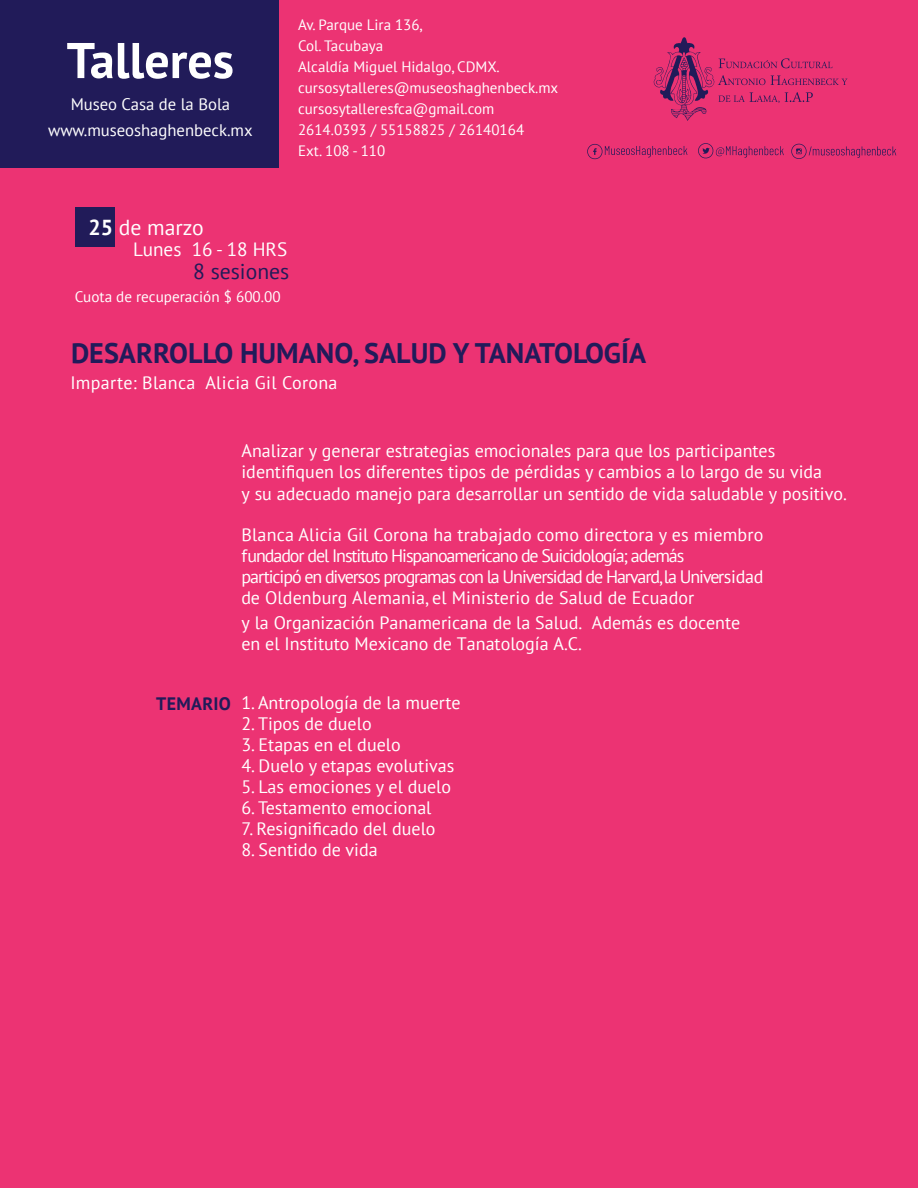
<style>
.page{position:relative;width:918px;height:1188px;background:#ec3373}
.page>*{position:absolute;margin:0;border:0;box-sizing:border-box;transform-origin:0 0}
.t1{font:700 50.1px "PT Sans";color:#fff}
.t2{font:700 28.2px "PT Sans";color:#211b5a}
.t3{font:21.6px "PT Sans";color:#fff}
.t4{font:21.6px "PT Sans";color:#211b59}
.t5{font:19.2px "PT Sans";color:#fff}
.t6{font:18px/21.6px "PT Sans";color:#fff}
.t7{font:18px/21px "PT Sans";letter-spacing:-.06em;color:#fff}
.t8{font:18px "PT Sans";letter-spacing:.02em;color:#fff}
.t9{font:700 18px "PT Sans";letter-spacing:.02em;color:#211b59}
.t10{font:16.65px/25.8px "PT Sans";color:#fff;text-align:center}
.t11{font:15.15px "PT Sans";color:#fff}
.t12{font:15px/21px "PT Sans";color:#fff}
.s1{font-weight:700}
</style>
<div class="page">
<div style="left:0;top:0;width:279px;height:167px;background:#211b59"></div>
<div style="left:75px;top:207px;width:39px;height:39px;background:#211b59"></div>
<svg style="left:653px;top:37px;width:195px;height:84px"></svg>
<svg style="left:587px;top:144px;width:100px;height:16px"></svg>
<svg style="left:698px;top:143px;width:86px;height:16px"></svg>
<svg style="left:791px;top:144px;width:105px;height:15px"></svg>
<h1 class="t1" style="left:67px;top:27px;width:169px">Talleres</h1>
<p class="t10" style="left:48px;top:91px;width:206px">Museo Casa de la Bola www.museoshaghenbeck.mx</p>
<p class="t12" style="left:298px;top:14px;width:262px">Av. Parque Lira 136,<br>Col. Tacubaya<br>Alcaldía Miguel Hidalgo, CDMX. cursosytalleres@museoshaghenbeck.mx cursosytalleresfca@gmail.com<br>2614.0393 / 55158825 / 26140164<br>Ext. 108 - 110</p>
<p class="t3" style="left:88px;top:214px;width:117px"><span class="s1">25</span> de marzo</p>
<p class="t5" style="left:133px;top:236px;width:155px">Lunes 16 - 18 HRS</p>
<p class="t4" style="left:193px;top:257px;width:98px">8 sesiones</p>
<p class="t11" style="left:75px;top:287px;width:207px">Cuota de recuperación $ 600.00</p>
<h2 class="t2" style="left:71px;top:334px;width:577px">DESARROLLO HUMANO, SALUD Y TANATOLOGÍA</h2>
<p class="t8" style="left:70px;top:371px;width:269px">Imparte: Blanca Alicia Gil Corona</p>
<p class="t6" style="left:242px;top:439px;width:607px">Analizar y generar estrategias emocionales para que los participantes identifiquen los diferentes tipos de pérdidas y cambios a lo largo de su vida<br>y su adecuado manejo para desarrollar un sentido de vida saludable y positivo.</p>
<p class="t7" style="left:241px;top:523px;width:523px">Blanca Alicia Gil Corona ha trabajado como directora y es miembro fundador del Instituto Hispanoamericano de Suicidología; además<br>participó en diversos programas con la Universidad de Harvard,la Universidad de Oldenburg Alemania, el Ministerio de Salud de Ecuador</p>
<p class="t6" style="left:242px;top:611px;width:500px">y la Organización Panamericana de la Salud. Además es docente en el Instituto Mexicano de Tanatología A.C.</p>
<p class="t9" style="left:156px;top:691px;width:76px">TEMARIO</p>
<p class="t6" style="left:242px;top:691px;width:221px">1. Antropología de la muerte</p>
<p class="t6" style="left:242px;top:712px;width:132px">2. Tipos de duelo</p>
<p class="t6" style="left:242px;top:733px;width:161px">3. Etapas en el duelo</p>
<p class="t6" style="left:242px;top:754px;width:214px">4. Duelo y etapas evolutivas</p>
<p class="t6" style="left:242px;top:775px;width:211px">5. Las emociones y el duelo</p>
<p class="t6" style="left:242px;top:796px;width:192px">6. Testamento emocional</p>
<p class="t6" style="left:242px;top:817px;width:196px">7. Resignificado del duelo</p>
<p class="t6" style="left:242px;top:838px;width:138px">8. Sentido de vida</p>
</div>
